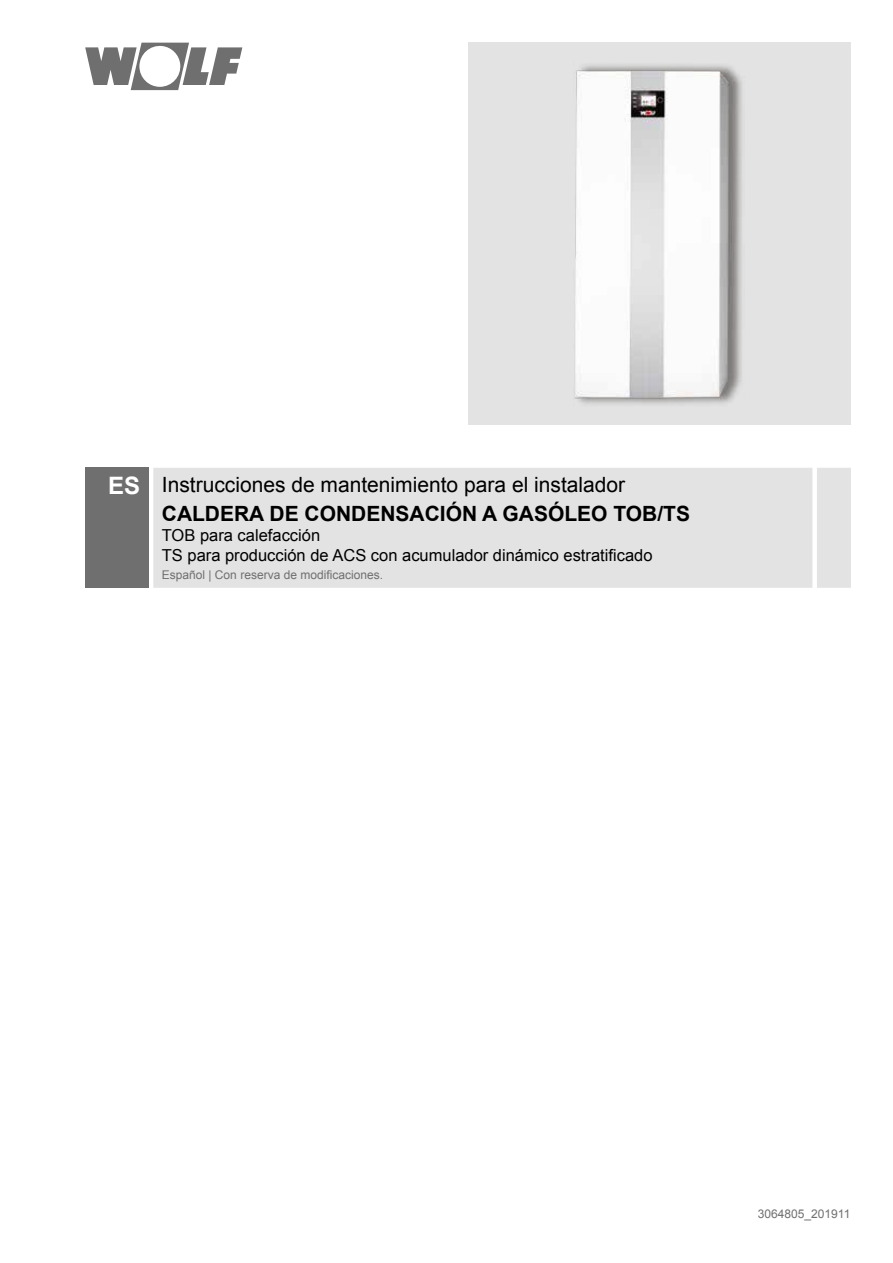
<style>
.page{position:relative;width:893px;height:1263px;background:#fff}
.page>*{position:absolute;margin:0;border:0;box-sizing:border-box;transform-origin:0 0}
.t1{font:21px/29.4px "Arial";color:#000}
.t2{font:16.5px/19.8px "Arial";color:#000}
.t3{font:12px "Arial";color:#706f6f}
.s1{font-weight:700;font-size:24px;color:#fff}
.s2{font-weight:700}
</style>
<div class="page">
<svg style="left:85px;top:43px;width:157px;height:47px"></svg>
<div style="left:468px;top:43px;width:382px;height:382px;background:#e3e3e3"></div>
<div style="left:85px;top:468px;width:64px;height:120px;background:#706f6f"></div>
<div style="left:153px;top:468px;width:698px;height:120px;background:#e3e3e3"></div>
<img style="left:574px;top:65px;width:168px;height:340px">
<p class="t1" style="left:162px;top:470px;width:530px;text-indent:-54px"><span class="s1">ES</span> Instrucciones de mantenimiento para el instalador<br><span class="s2">CALDERA DE CONDENSACIÓN A GASÓLEO TOB/TS</span></p>
<p class="t2" style="left:162px;top:525px;width:492px">TOB para calefacción<br>TS para producción de ACS con acumulador dinámico estratificado</p>
<p class="t3" style="left:162px;top:567px;width:223px">Español | Con reserva de modificaciones.</p>
<p class="t3" style="left:758px;top:1205px;width:94px">3064805_201911</p>
</div>
